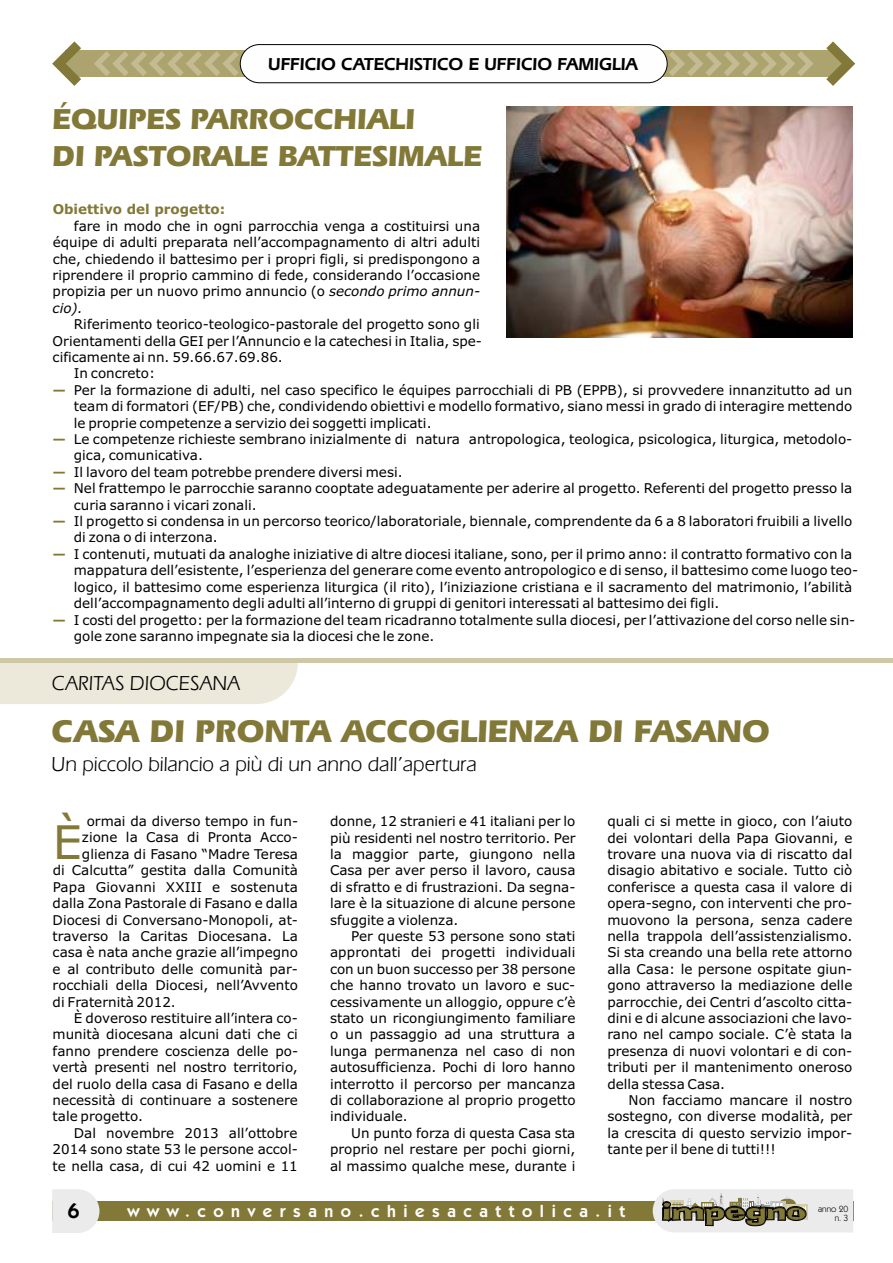
<style>
.page{position:relative;width:893px;height:1263px;background:#fff}
.page>*{position:absolute;margin:0;border:0;box-sizing:border-box;transform-origin:0 0}
.t1{font:46.35px "Verdana";color:#827837}
.t2{font:700 32.7px "Eras IT Cby BT";color:#827837}
.t3{font:700 30px/36.6px "Eras IT Cby BT";color:#827837}
.t4{font:21px "Eras IT Cby BT";color:#000}
.t5{font:600 21px "Kabel IT Cby BT";color:#000}
.t6{font:600 18px "Eras IT Cby BT";color:#000}
.t7{font:600 17.25px "Kabel IT Cby BT";letter-spacing:.44em;color:#fefefe}
.t8{font:13.5px/16.4px "Verdana";color:#000;text-align:justify}
.t9{font:700 13.5px "Verdana";color:#827837}
.t10{font:9px/8.9px "Kabel IT Cby BT";color:#000;text-align:right}
.s1{font-style:italic}
.s2{font-weight:700;color:#827837}
</style>
<div class="page">
<div style="left:65px;top:50px;width:777px;height:27px;background:#aca36e"></div>
<svg style="left:52px;top:41px;width:29px;height:45px"></svg>
<svg style="left:665px;top:51px;width:149px;height:25px"></svg>
<svg style="left:94px;top:51px;width:150px;height:25px"></svg>
<svg style="left:826px;top:41px;width:29px;height:45px"></svg>
<div style="left:52px;top:1201px;width:801px;height:20px;background:#827837"></div>
<svg style="left:653px;top:1189px;width:200px;height:43px;background:#c0bfb4"></svg>
<svg style="left:52px;top:1189px;width:47px;height:44px;background:#ececeb"></svg>
<div style="left:240px;top:44px;width:428px;height:39px;background:#fefefe;border:1px solid #000;border-radius:19px"></div>
<img style="left:507px;top:107px;width:345px;height:230px">
<div style="left:0;top:662px;width:298px;height:42px;background:#ece9db"></div>
<hr style="left:0;top:658px;width:893px;height:4px;background:#cfc8a6">
<h3 class="t6" style="left:268px;top:56px;width:371px">UFFICIO CATECHISTICO E UFFICIO FAMIGLIA</h3>
<h3 class="t3" style="left:53px;top:103px;width:431px">ÉQUIPES PARROCCHIALI<br>DI PASTORALE BATTESIMALE</h3>
<p class="t9" style="left:53px;top:204px;width:174px">Obiettivo del progetto:</p>
<p class="t8" style="left:53px;top:219px;width:429px;text-indent:21px">fare in modo che in ogni parrocchia venga a costituirsi una équipe di adulti preparata nell’accompagnamento di altri adulti che, chiedendo il battesimo per i propri figli, si predispongono a riprendere il proprio cammino di fede, considerando l’occasione propizia per un nuovo primo annuncio (o <span class="s1">secondo primo annun&shy;cio).</span></p>
<p class="t8" style="left:74px;top:317px;width:407px">Riferimento teorico-teologico-pastorale del progetto sono gli</p>
<p class="t8" style="left:53px;top:334px;width:431px">Orientamenti della GEI per l’Annuncio e la catechesi in Italia, spe-</p>
<p class="t8" style="left:53px;top:350px;width:232px">cificamente ai nn. 59.66.67.69.86.</p>
<p class="t8" style="left:74px;top:366px;width:83px">In concreto:</p>
<p class="t8" style="left:74px;top:383px;width:780px;text-indent:-21px"><span class="s2">—</span> Per la formazione di adulti, nel caso specifico le équipes parrocchiali di PB (EPPB), si provvedere innanzitutto ad un team di formatori (EF/PB) che, condividendo obiettivi e modello formativo, siano messi in grado di interagire mettendo le proprie competenze a servizio dei soggetti implicati.</p>
<p class="t8" style="left:74px;top:432px;width:780px;text-indent:-21px"><span class="s2">—</span> Le competenze richieste sembrano inizialmente di natura antropologica, teologica, psicologica, liturgica, metodolo&shy;gica, comunicativa.</p>
<p class="t8" style="left:53px;top:465px;width:352px"><span class="s2">—</span> Il lavoro del team potrebbe prendere diversi mesi.</p>
<p class="t8" style="left:74px;top:481px;width:780px;text-indent:-21px"><span class="s2">—</span> Nel frattempo le parrocchie saranno cooptate adeguatamente per aderire al progetto. Referenti del progetto presso la curia saranno i vicari zonali.</p>
<p class="t8" style="left:74px;top:514px;width:780px;text-indent:-21px"><span class="s2">—</span> Il progetto si condensa in un percorso teorico/laboratoriale, biennale, comprendente da 6 a 8 laboratori fruibili a livello di zona o di interzona.</p>
<p class="t8" style="left:74px;top:547px;width:786px;text-align:left;text-indent:-21px"><span class="s2">—</span> I contenuti, mutuati da analoghe iniziative di altre diocesi italiane, sono, per il primo anno: il contratto formativo con la mappatura dell’esistente, l’esperienza del generare come evento antropologico e di senso, il battesimo come luogo teo&shy;logico, il battesimo come esperienza liturgica (il rito), l’iniziazione cristiana e il sacramento del matrimonio, l’abilità dell’accompagnamento degli adulti all’interno di gruppi di genitori interessati al battesimo dei figli.</p>
<p class="t8" style="left:74px;top:612px;width:783px;text-indent:-21px"><span class="s2">—</span> I costi del progetto: per la formazione del team ricadranno totalmente sulla diocesi, per l’attivazione del corso nelle sin&shy;gole zone saranno impegnate sia la diocesi che le zone.</p>
<h3 class="t4" style="left:52px;top:674px;width:190px">CARITAS DIOCESANA</h3>
<h2 class="t2" style="left:52px;top:717px;width:720px">CASA DI PRONTA ACCOGLIENZA DI FASANO</h2>
<h3 class="t4" style="left:51px;top:755px;width:427px">Un piccolo bilancio a più di un anno dall’apertura</h3>
<h1 class="t1" style="left:53px;top:823px;width:31px">È</h1>
<p class="t8" style="left:87px;top:814px;width:213px">ormai da diverso tempo in fun-</p>
<p class="t8" style="left:82px;top:830px;width:217px">zione la Casa di Pronta Acco-</p>
<p class="t8" style="left:82px;top:847px;width:217px">glienza di Fasano “Madre Teresa</p>
<p class="t8" style="left:53px;top:863px;width:247px">di Calcutta” gestita dalla Comunità</p>
<p class="t8" style="left:53px;top:880px;width:247px">Papa Giovanni XXIII e sostenuta</p>
<p class="t8" style="left:53px;top:896px;width:247px">dalla Zona Pastorale di Fasano e dalla</p>
<p class="t8" style="left:53px;top:912px;width:247px">Diocesi di Conversano-Monopoli, at-</p>
<p class="t8" style="left:53px;top:929px;width:247px">traverso la Caritas Diocesana. La</p>
<p class="t8" style="left:53px;top:945px;width:247px">casa è nata anche grazie all’impegno</p>
<p class="t8" style="left:53px;top:962px;width:247px">e al contributo delle comunità par-</p>
<p class="t8" style="left:53px;top:978px;width:247px">rocchiali della Diocesi, nell’Avvento</p>
<p class="t8" style="left:53px;top:995px;width:125px">di Fraternità 2012.</p>
<p class="t8" style="left:74px;top:1011px;width:225px">È doveroso restituire all’intera co-</p>
<p class="t8" style="left:53px;top:1027px;width:247px">munità diocesana alcuni dati che ci</p>
<p class="t8" style="left:53px;top:1044px;width:247px">fanno prendere coscienza delle po-</p>
<p class="t8" style="left:53px;top:1060px;width:247px">vertà presenti nel nostro territorio,</p>
<p class="t8" style="left:53px;top:1077px;width:247px">del ruolo della casa di Fasano e della</p>
<p class="t8" style="left:53px;top:1093px;width:247px">necessità di continuare a sostenere</p>
<p class="t8" style="left:53px;top:1109px;width:92px">tale progetto.</p>
<p class="t8" style="left:74px;top:1126px;width:225px">Dal novembre 2013 all’ottobre</p>
<p class="t8" style="left:53px;top:1142px;width:247px">2014 sono state 53 le persone accol-</p>
<p class="t8" style="left:53px;top:1159px;width:247px">te nella casa, di cui 42 uomini e 11</p>
<p class="t8" style="left:330px;top:814px;width:247px">donne, 12 stranieri e 41 italiani per lo più residenti nel nostro territorio. Per la maggior parte, giungono nella Casa per aver perso il lavoro, causa di sfratto e di frustrazioni. Da segna&shy;lare è la situazione di alcune persone sfuggite a violenza.</p>
<p class="t8" style="left:330px;top:929px;width:247px;text-indent:21px">Per queste 53 persone sono stati approntati dei progetti individuali con un buon successo per 38 persone che hanno trovato un lavoro e suc&shy;cessivamente un alloggio, oppure c’è stato un ricongiungimento familiare o un passaggio ad una struttura a lunga permanenza nel caso di non autosufficienza. Pochi di loro hanno interrotto il percorso per mancanza di collaborazione al proprio progetto individuale.</p>
<p class="t8" style="left:330px;top:1126px;width:247px;text-indent:21px">Un punto forza di questa Casa sta proprio nel restare per pochi giorni, al massimo qualche mese, durante i</p>
<p class="t8" style="left:607px;top:814px;width:247px">quali ci si mette in gioco, con l’aiuto dei volontari della Papa Giovanni, e trovare una nuova via di riscatto dal disagio abitativo e sociale. Tutto ciò conferisce a questa casa il valore di opera-segno, con interventi che pro&shy;muovono la persona, senza cadere nella trappola dell’assistenzialismo.<br>Si sta creando una bella rete attorno alla Casa: le persone ospitate giun&shy;gono attraverso la mediazione delle parrocchie, dei Centri d’ascolto citta&shy;dini e di alcune associazioni che lavo&shy;rano nel campo sociale. C’è stata la presenza di nuovi volontari e di con&shy;tributi per il mantenimento oneroso della stessa Casa.</p>
<p class="t8" style="left:607px;top:1093px;width:246px;text-indent:21px">Non facciamo mancare il nostro sostegno, con diverse modalità, per la crescita di questo servizio impor&shy;tante per il bene di tutti!!!</p>
<h3 class="t5" style="left:68px;top:1202px;width:13px">6</h3>
<p class="t7" style="left:128px;top:1204px;width:499px">www.conversano.chiesacattolica.it</p>
<p class="t10" style="left:818px;top:1205px;width:32px">anno 20 n. 3</p>
</div>
